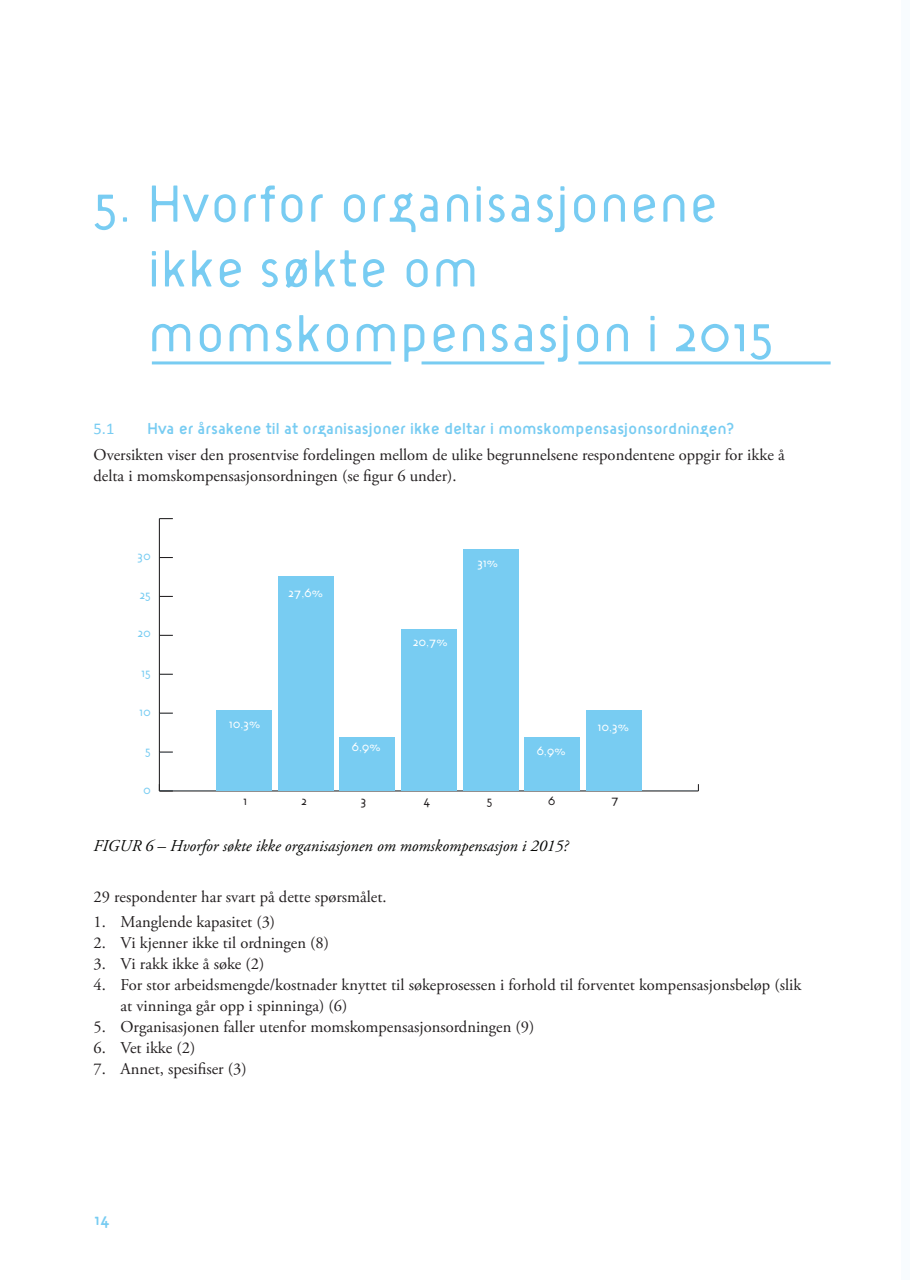
<style>
.page{position:relative;width:910px;height:1280px;background:#fff}
.page>*{position:absolute;margin:0;border:0;box-sizing:border-box;transform-origin:0 0}
.t1{font:300 54px/64.8px "Target";color:#78ccf2}
.t2{font:16.5px/21.6px "Adobe Garamond Pro";color:#231f20}
.t3{font:16.5px "Target";color:#78ccf2}
.t4{font:italic 16.5px "Adobe Garamond Pro";color:#040503}
.t5{font:16.5px "Calibri";color:#78ccf2}
.t6{font:300 12.6px "Target";letter-spacing:-.02em;color:#fff}
.t7{font:300 12.6px "Target";letter-spacing:-.02em;color:#78ccf2}
.t8{font:300 12.6px "Target";color:#231f20}
</style>
<div class="page">
<div style="left:901px;top:0;width:9px;height:1280px;background:#f8fcfe"></div>
<hr style="left:159px;top:790px;width:539px;height:1px;background:#231f20">
<hr style="left:159px;top:519px;width:1px;height:272px;background:#231f20">
<svg style="left:159px;top:790px;width:14px;height:1px"></svg>
<svg style="left:159px;top:751px;width:14px;height:1px"></svg>
<svg style="left:159px;top:713px;width:14px;height:1px"></svg>
<svg style="left:159px;top:674px;width:14px;height:1px"></svg>
<svg style="left:159px;top:635px;width:14px;height:1px"></svg>
<svg style="left:159px;top:596px;width:14px;height:1px"></svg>
<svg style="left:159px;top:557px;width:14px;height:1px"></svg>
<svg style="left:159px;top:518px;width:14px;height:1px"></svg>
<div style="left:586px;top:711px;width:55px;height:80px;background:#78ccf2"></div>
<div style="left:524px;top:737px;width:56px;height:54px;background:#78ccf2"></div>
<div style="left:463px;top:550px;width:55px;height:241px;background:#78ccf2"></div>
<div style="left:401px;top:630px;width:56px;height:161px;background:#78ccf2"></div>
<div style="left:340px;top:737px;width:55px;height:54px;background:#78ccf2"></div>
<div style="left:278px;top:576px;width:55px;height:215px;background:#78ccf2"></div>
<div style="left:216px;top:711px;width:56px;height:80px;background:#78ccf2"></div>
<hr style="left:152px;top:361px;width:239px;height:3px;background:#78ccf2">
<hr style="left:578px;top:361px;width:253px;height:3px;background:#78ccf2">
<hr style="left:422px;top:361px;width:122px;height:3px;background:#78ccf2">
<h1 class="t1" style="left:148px;top:170px;width:628px;text-indent:-54px">5. Hvorfor organisasjonene ikke søkte om momskompensasjon i 2015</h1>
<p class="t5" style="left:94px;top:418px;width:22px">5.1</p>
<p class="t3" style="left:148px;top:419px;width:588px">Hva er årsakene til at organisasjoner ikke deltar i momskompensasjonsordningen?</p>
<p class="t2" style="left:94px;top:444px;width:693px">Oversikten viser den prosentvise fordelingen mellom de ulike begrunnelsene respondentene oppgir for ikke å delta i momskompensasjonsordningen (se figur 6 under).</p>
<p class="t7" style="left:137px;top:548px;width:15px">30</p>
<p class="t7" style="left:140px;top:587px;width:13px">25</p>
<p class="t7" style="left:138px;top:626px;width:15px">20</p>
<p class="t7" style="left:141px;top:666px;width:11px">15</p>
<p class="t7" style="left:139px;top:705px;width:13px">10</p>
<p class="t7" style="left:145px;top:743px;width:7px">5</p>
<p class="t7" style="left:143px;top:782px;width:9px">0</p>
<p class="t6" style="left:288px;top:586px;width:36px">27,6%</p>
<p class="t6" style="left:229px;top:716px;width:33px">10,3%</p>
<p class="t6" style="left:351px;top:740px;width:31px">6,9%</p>
<p class="t6" style="left:413px;top:634px;width:36px">20,7%</p>
<p class="t6" style="left:477px;top:555px;width:23px">31%</p>
<p class="t6" style="left:536px;top:743px;width:31px">6,9%</p>
<p class="t6" style="left:598px;top:719px;width:33px">10,3%</p>
<p class="t8" style="left:243px;top:794px;width:6px">1</p>
<p class="t8" style="left:301px;top:794px;width:7px">2</p>
<p class="t8" style="left:360px;top:794px;width:8px">3</p>
<p class="t8" style="left:423px;top:794px;width:9px">4</p>
<p class="t8" style="left:487px;top:794px;width:7px">5</p>
<p class="t8" style="left:548px;top:794px;width:9px">6</p>
<p class="t8" style="left:611px;top:792px;width:9px">7</p>
<p class="t4" style="left:94px;top:836px;width:476px">FIGUR 6 – Hvorfor søkte ikke organisasjonen om momskompensasjon i 2015?</p>
<p class="t2" style="left:94px;top:887px;width:295px">29 respondenter har svart på dette spørsmålet.</p>
<p class="t2" style="left:94px;top:912px;width:183px">1. Manglende kapasitet (3)</p>
<p class="t2" style="left:94px;top:933px;width:237px">2. Vi kjenner ikke til ordningen (8)</p>
<p class="t2" style="left:94px;top:954px;width:172px">3. Vi rakk ikke å søke (2)</p>
<p class="t2" style="left:121px;top:975px;width:682px;line-height:21px;text-indent:-27px">4. For stor arbeidsmengde/kostnader knyttet til søkeprosessen i forhold til forventet kompensasjonsbeløp (slik at vinninga går opp i spinninga) (6)</p>
<p class="t2" style="left:94px;top:1017px;width:442px">5. Organisasjonen faller utenfor momskompensasjonsordningen (9)</p>
<p class="t2" style="left:94px;top:1038px;width:103px">6. Vet ikke (2)</p>
<p class="t2" style="left:94px;top:1059px;width:155px">7. Annet, spesifiser (3)</p>
<p class="t3" style="left:95px;top:1210px;width:16px">14</p>
</div>
